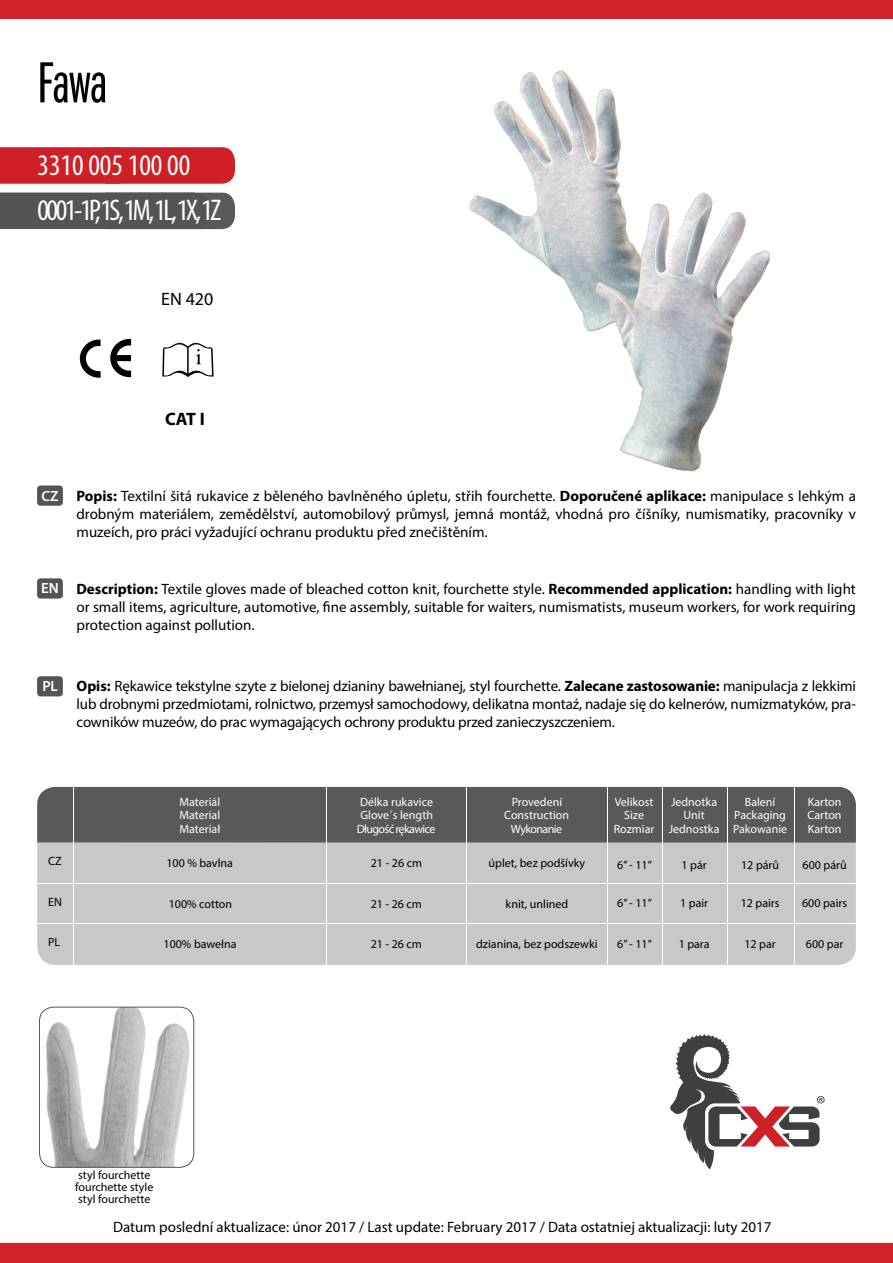
<style>
.page{position:relative;width:893px;height:1263px;background:#fff}
.page>*{position:absolute;margin:0;border:0;box-sizing:border-box;transform-origin:0 0}
.t1{font:60px "Franklin Got Itc DOT Boo Ext Com";color:#000}
.t2{font:condensed 30px "Myriad Pro";letter-spacing:-.08em;color:#fff}
.t3{font:condensed 30px "Myriad Pro";color:#fff}
.t4{font:18px "Myriad Pro";color:#000}
.t5{font:700 18px "Myriad Pro";color:#000}
.t6{font:15px/18px "Myriad Pro";color:#000;text-align:justify}
.t7{font:600 14.85px "Myriad Pro";color:#fff}
.t8{font:12px/12px "Myriad Pro";color:#000}
.t9{font:12px "Myriad Pro";color:#fff}
.t10{font:12px "Myriad Pro";letter-spacing:-.05em;color:#fff}
.s1{font-weight:700}
</style>
<div class="page">
<div style="left:0;top:147px;width:235px;height:37px;background:#cf2027"></div>
<div style="left:0;top:193px;width:235px;height:36px;background:#545456"></div>
<img style="left:469px;top:70px;width:301px;height:402px">
<img style="left:40px;top:1008px;width:154px;height:159px">
<div style="left:39px;top:1006px;width:155px;height:162px;border:1px solid #58595b;border-radius:14px"></div>
<svg style="left:670px;top:1034px;width:155px;height:135px"></svg>
<div style="left:37px;top:485px;width:26px;height:21px;background:#545456;border-radius:3px"></div>
<div style="left:37px;top:578px;width:26px;height:21px;background:#545456;border-radius:3px"></div>
<div style="left:37px;top:676px;width:26px;height:20px;background:#545456;border-radius:3px"></div>
<div style="left:0;top:0;width:893px;height:19px;background:#d2232a"></div>
<div style="left:0;top:1243px;width:893px;height:20px;background:#d2232a"></div>
<svg style="left:162px;top:342px;width:52px;height:35px"></svg>
<svg style="left:80px;top:339px;width:51px;height:39px"></svg>
<div style="left:37px;top:787px;width:819px;height:178px;background:#c7c8ca;border-radius:18px"></div>
<div style="left:37px;top:787px;width:819px;height:55px;background:#58595b"></div>
<hr style="left:326px;top:787px;width:1px;height:178px;background:#fff">
<hr style="left:73px;top:787px;width:1px;height:178px;background:#fff">
<hr style="left:37px;top:923px;width:819px;height:1px;background:#fff">
<hr style="left:37px;top:883px;width:819px;height:1px;background:#fff">
<hr style="left:794px;top:787px;width:1px;height:178px;background:#fff">
<hr style="left:727px;top:787px;width:1px;height:178px;background:#fff">
<hr style="left:662px;top:787px;width:1px;height:178px;background:#fff">
<hr style="left:607px;top:787px;width:1px;height:178px;background:#fff">
<hr style="left:466px;top:787px;width:1px;height:178px;background:#fff">
<h1 class="t1" style="left:37px;top:51px;width:72px">Fawa</h1>
<h2 class="t3" style="left:38px;top:147px;width:154px">3310 005 100 00</h2>
<h2 class="t2" style="left:38px;top:192px;width:185px">0001-1P,1S,1M,1L,1X,1Z</h2>
<p class="t4" style="left:161px;top:288px;width:54px">EN 420</p>
<p class="t5" style="left:165px;top:407px;width:41px">CAT I</p>
<p class="t7" style="left:42px;top:486px;width:19px">CZ</p>
<p class="t7" style="left:41px;top:579px;width:19px">EN</p>
<p class="t6" style="left:77px;top:486px;width:781px"><span class="s1">Popis:</span> Textilní šitá rukavice z běleného bavlněného úpletu, střih fourchette. <span class="s1">Doporučené aplikace:</span> manipulace s lehkým a drobným materiálem, zemědělství, automobilový průmysl, jemná montáž, vhodná pro číšníky, numismatiky, pracovníky v muzeích, pro práci vyžadující ochranu produktu před znečištěním.</p>
<p class="t6" style="left:77px;top:579px;width:781px"><span class="s1">Description:</span> Textile gloves made of bleached cotton knit, fourchette style. <span class="s1">Recommended application:</span> handling with light or small items, agriculture, automotive, fine assembly, suitable for waiters, numismatists, museum workers, for work requiring protection against pollution.</p>
<p class="t7" style="left:42px;top:677px;width:17px">PL</p>
<p class="t6" style="left:77px;top:677px;width:781px"><span class="s1">Opis:</span> Rękawice tekstylne szyte z bielonej dzianiny bawełnianej, styl fourchette. <span class="s1">Zalecane zastosowanie:</span> manipulacja z lekkimi lub drobnymi przedmiotami, rolnictwo, przemysł samochodowy, delikatna montaź, nadaje się do kelnerów, numizmatyków, pra&shy;cowników muzeów, do prac wymagających ochrony produktu przed zanieczyszczeniem.</p>
<p class="t9" style="left:179px;top:794px;width:42px">Materiál</p>
<p class="t9" style="left:179px;top:808px;width:42px">Material</p>
<p class="t9" style="left:179px;top:822px;width:42px">Materiał</p>
<p class="t9" style="left:360px;top:794px;width:75px">Délka rukavice</p>
<p class="t10" style="left:357px;top:821px;width:80px">Długość rękawice</p>
<p class="t9" style="left:360px;top:808px;width:74px">Glove´s length</p>
<p class="t9" style="left:512px;top:794px;width:52px">Provedení</p>
<p class="t10" style="left:511px;top:821px;width:53px">Wykonanie</p>
<p class="t9" style="left:504px;top:808px;width:66px">Construction</p>
<p class="t9" style="left:615px;top:794px;width:40px">Velikost</p>
<p class="t9" style="left:614px;top:821px;width:42px">Rozmiar</p>
<p class="t9" style="left:624px;top:808px;width:21px">Size</p>
<p class="t9" style="left:671px;top:794px;width:48px">Jednotka</p>
<p class="t9" style="left:669px;top:821px;width:52px">Jednostka</p>
<p class="t9" style="left:683px;top:808px;width:23px">Unit</p>
<p class="t9" style="left:745px;top:794px;width:32px">Balení</p>
<p class="t9" style="left:733px;top:821px;width:56px">Pakowanie</p>
<p class="t9" style="left:734px;top:808px;width:53px">Packaging</p>
<p class="t9" style="left:808px;top:794px;width:35px">Karton</p>
<p class="t9" style="left:808px;top:821px;width:35px">Karton</p>
<p class="t9" style="left:808px;top:808px;width:36px">Carton</p>
<p class="t8" style="left:48px;top:855px;width:15px">CZ</p>
<p class="t8" style="left:166px;top:857px;width:68px">100 % bavlna</p>
<p class="t8" style="left:371px;top:857px;width:53px">21 - 26 cm</p>
<p class="t8" style="left:489px;top:857px;width:98px">úplet, bez podšívky</p>
<p class="t8" style="left:802px;top:859px;width:46px">600 párů</p>
<p class="t8" style="left:741px;top:859px;width:40px">12 párů</p>
<p class="t8" style="left:681px;top:859px;width:27px">1 pár</p>
<p class="t8" style="left:617px;top:859px;width:36px">6” - 11”</p>
<p class="t8" style="left:48px;top:896px;width:15px">EN</p>
<p class="t8" style="left:169px;top:897px;width:65px">100% cotton</p>
<p class="t8" style="left:371px;top:897px;width:53px">21 - 26 cm</p>
<p class="t8" style="left:506px;top:897px;width:64px">knit, unlined</p>
<p class="t8" style="left:617px;top:897px;width:36px">6” - 11”</p>
<p class="t8" style="left:680px;top:897px;width:30px">1 pair</p>
<p class="t8" style="left:741px;top:897px;width:40px">12 pairs</p>
<p class="t8" style="left:802px;top:897px;width:47px">600 pairs</p>
<p class="t8" style="left:48px;top:936px;width:14px">PL</p>
<p class="t8" style="left:163px;top:938px;width:75px">100% bawełna</p>
<p class="t8" style="left:371px;top:938px;width:53px">21 - 26 cm</p>
<p class="t8" style="left:476px;top:938px;width:123px">dzianina, bez podszewki</p>
<p class="t8" style="left:617px;top:938px;width:36px">6” - 11”</p>
<p class="t8" style="left:679px;top:938px;width:32px">1 para</p>
<p class="t8" style="left:744px;top:938px;width:33px">12 par</p>
<p class="t8" style="left:806px;top:938px;width:39px">600 par</p>
<p class="t8" style="left:75px;top:1169px;width:80px">styl fourchette fourchette style styl fourchette</p>
<p class="t6" style="left:113px;top:1218px;width:660px">Datum poslední aktualizace: únor 2017 / Last update: February 2017 / Data ostatniej aktualizacji: luty 2017</p>
</div>
